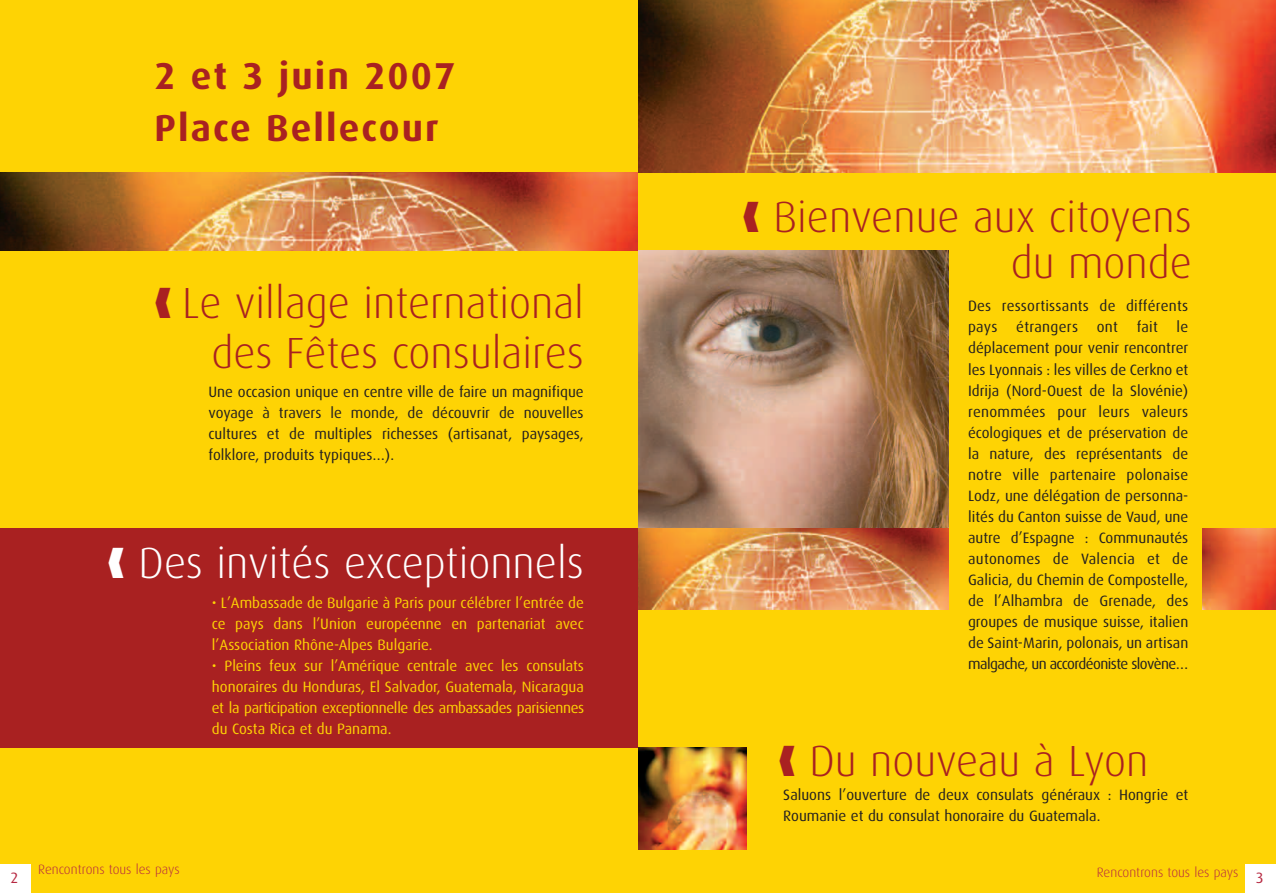
<style>
.page{position:relative;width:1276px;height:893px;background:#fed304}
.page>*{position:absolute;margin:0;border:0;box-sizing:border-box;transform-origin:0 0}
.t1{font:300 43.65px/46.5px "Dax";color:#a92121;text-align:right}
.t2{font:300 43.65px "Dax";color:#fff}
.t3{font:700 37.5px/52.5px "Dax";letter-spacing:.055em;color:#a92121}
.t4{font:15px/21px "Dax";color:#231f20;text-align:justify}
.t5{font:15px/21px "Dax";color:#fed304;text-align:justify}
.t6{font:15px "Dax";color:#b62841}
.t7{font:300 13.5px "Dax";color:#b62841}
</style>
<div class="page">
<div style="left:0;top:528px;width:638px;height:219px;background:#a92121"></div>
<img style="left:638px;top:250px;width:311px;height:278px">
<div style="left:0;top:864px;width:30px;height:29px;background:#fff"></div>
<div style="left:1245px;top:864px;width:30px;height:29px;background:#fff"></div>
<img style="left:0;top:172px;width:638px;height:78px">
<img style="left:638px;top:528px;width:311px;height:81px">
<img style="left:1202px;top:528px;width:74px;height:81px">
<img style="left:638px;top:0;width:638px;height:172px">
<img style="left:638px;top:747px;width:109px;height:102px">
<h2 class="t3" style="left:154px;top:54px;width:302px">2 et 3 juin 2007<br>Place Bellecour</h2>
<h1 class="t1" style="left:154px;top:283px;width:431px;line-height:49.5px">❰ Le village international des Fêtes consulaires</h1>
<p class="t4" style="left:208px;top:382px;width:377px">Une occasion unique en centre ville de faire un magnifique voyage à travers le monde, de découvrir de nouvelles cultures et de multiples richesses (artisanat, paysages, folklore, produits typiques…).</p>
<h1 class="t2" style="left:107px;top:548px;width:478px">❰ Des invités exceptionnels</h1>
<p class="t5" style="left:212px;top:594px;width:374px">• L’Ambassade de Bulgarie à Paris pour célébrer l’entrée de ce pays dans l’Union européenne en partenariat avec l’Association Rhône-Alpes Bulgarie.</p>
<p class="t5" style="left:212px;top:657px;width:374px">• Pleins feux sur l’Amérique centrale avec les consulats honoraires du Honduras, El Salvador, Guatemala, Nicaragua et la participation exceptionnelle des ambassades parisiennes du Costa Rica et du Panama.</p>
<h1 class="t1" style="left:742px;top:198px;width:451px">❰ Bienvenue aux citoyens du monde</h1>
<p class="t4" style="left:968px;top:297px;width:222px">Des ressortissants de différents pays étrangers ont fait le déplacement pour venir rencontrer les Lyonnais : les villes de Cerkno et Idrija (Nord-Ouest de la Slovénie) renommées pour leurs valeurs écologiques et de préservation de la nature, des représentants de notre ville partenaire polonaise Lodz, une délégation de personna&shy;lités du Canton suisse de Vaud, une autre d’Espagne : Communautés autonomes de Valencia et de Galicia, du Chemin de Compostelle, de l’Alhambra de Grenade, des groupes de musique suisse, italien de Saint-Marin, polonais, un artisan malgache, un accordéoniste slovène…</p>
<h1 class="t1" style="left:778px;top:742px;width:372px">❰ Du nouveau à Lyon</h1>
<p class="t4" style="left:783px;top:786px;width:406px">Saluons l’ouverture de deux consulats généraux : Hongrie et<br>Roumanie et du consulat honoraire du Guatemala.</p>
<p class="t7" style="left:38px;top:864px;width:143px">Rencontrons tous les pays</p>
<p class="t7" style="left:1096px;top:867px;width:143px">Rencontrons tous les pays</p>
<p class="t6" style="left:10px;top:872px;width:9px">2</p>
<p class="t6" style="left:1256px;top:872px;width:9px">3</p>
</div>
